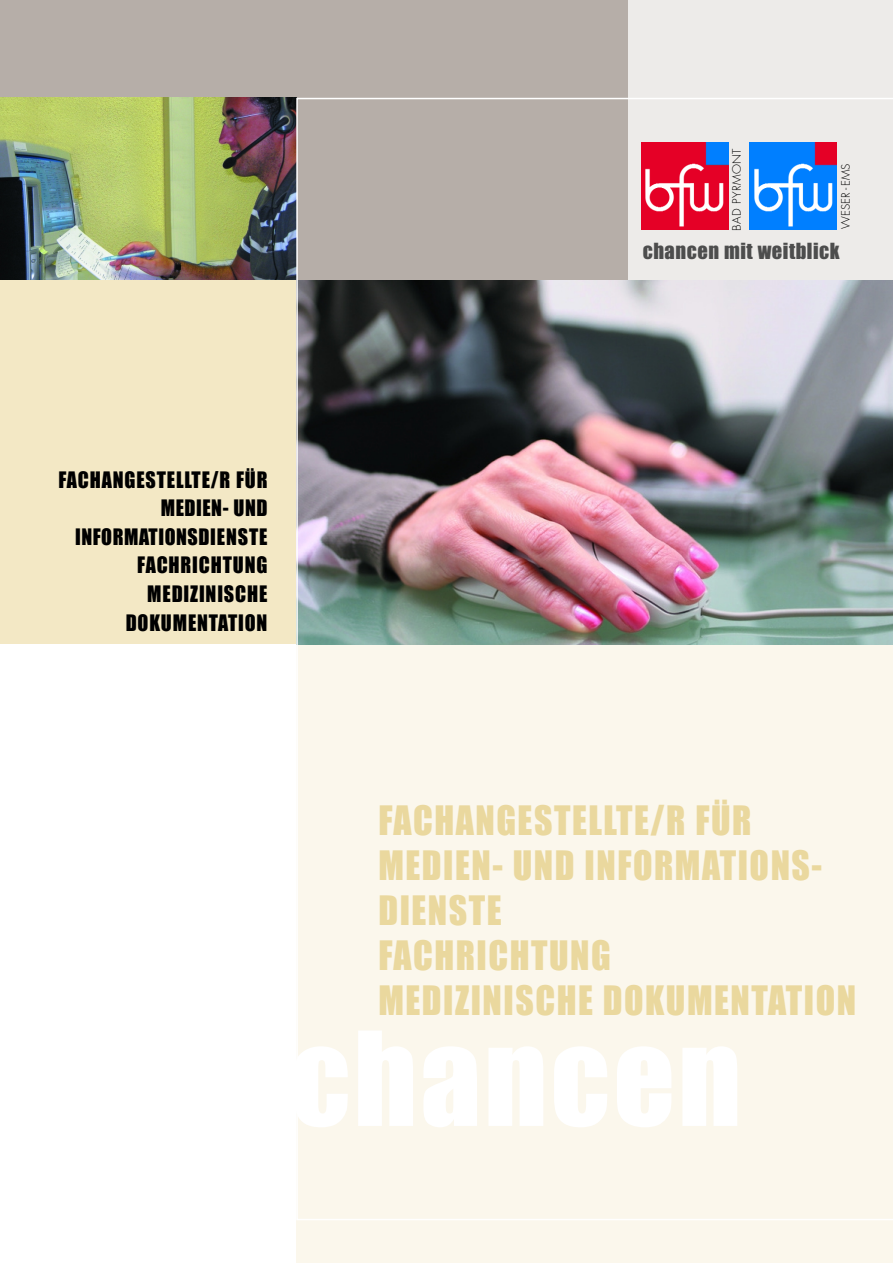
<style>
.page{position:relative;width:893px;height:1263px;background:#fff}
.page>*{position:absolute;margin:0;border:0;box-sizing:border-box;transform-origin:0 0}
.t1{font:37.5px/45px "Impact";letter-spacing:.045em;color:#ead89e;scale:.95 1}
.t2{font:21px/28.7px "Impact";letter-spacing:.045em;color:#000;text-align:right;scale:.95 1}
.t3{font:20.55px "Impact";letter-spacing:.025em;color:#4d4d4d}
.t4{font:300 11.25px "Futura";letter-spacing:.025em;color:#000;scale:1.04 1}
.t5{font:300 11.25px "Futura";letter-spacing:.025em;color:#000}
</style>
<div class="page">
<div style="left:0;top:0;width:892px;height:281px;background:#edebe9"></div>
<div style="left:0;top:0;width:628px;height:281px;background:#b6aea8"></div>
<img style="left:0;top:98px;width:296px;height:183px">
<div style="left:0;top:281px;width:296px;height:363px;background:#f3e8c5"></div>
<div style="left:296px;top:644px;width:596px;height:619px;background:#fbf7ec"></div>
<img style="left:296px;top:98px;width:596px;height:1122px">
<p class="t2" style="left:58px;top:467px;width:221px">FACHANGESTELLTE/R FÜR<br>MEDIEN- UND<br>INFORMATIONSDIENSTE<br>FACHRICHTUNG<br>MEDIZINISCHE<br>DOKUMENTATION</p>
<p class="t4" style="left:731px;top:231px;width:80px;rotate:-90deg">BAD PYRMONT</p>
<p class="t5" style="left:840px;top:229px;width:68px;rotate:-90deg">WESER-EMS</p>
<p class="t3" style="left:642px;top:244px;width:198px">chancen mit weitblick</p>
<p class="t1" style="left:378px;top:800px;width:504px">FACHANGESTELLTE/R FÜR<br>MEDIEN- UND INFORMATIONS-<br>DIENSTE<br>FACHRICHTUNG<br>MEDIZINISCHE DOKUMENTATION</p>
</div>
